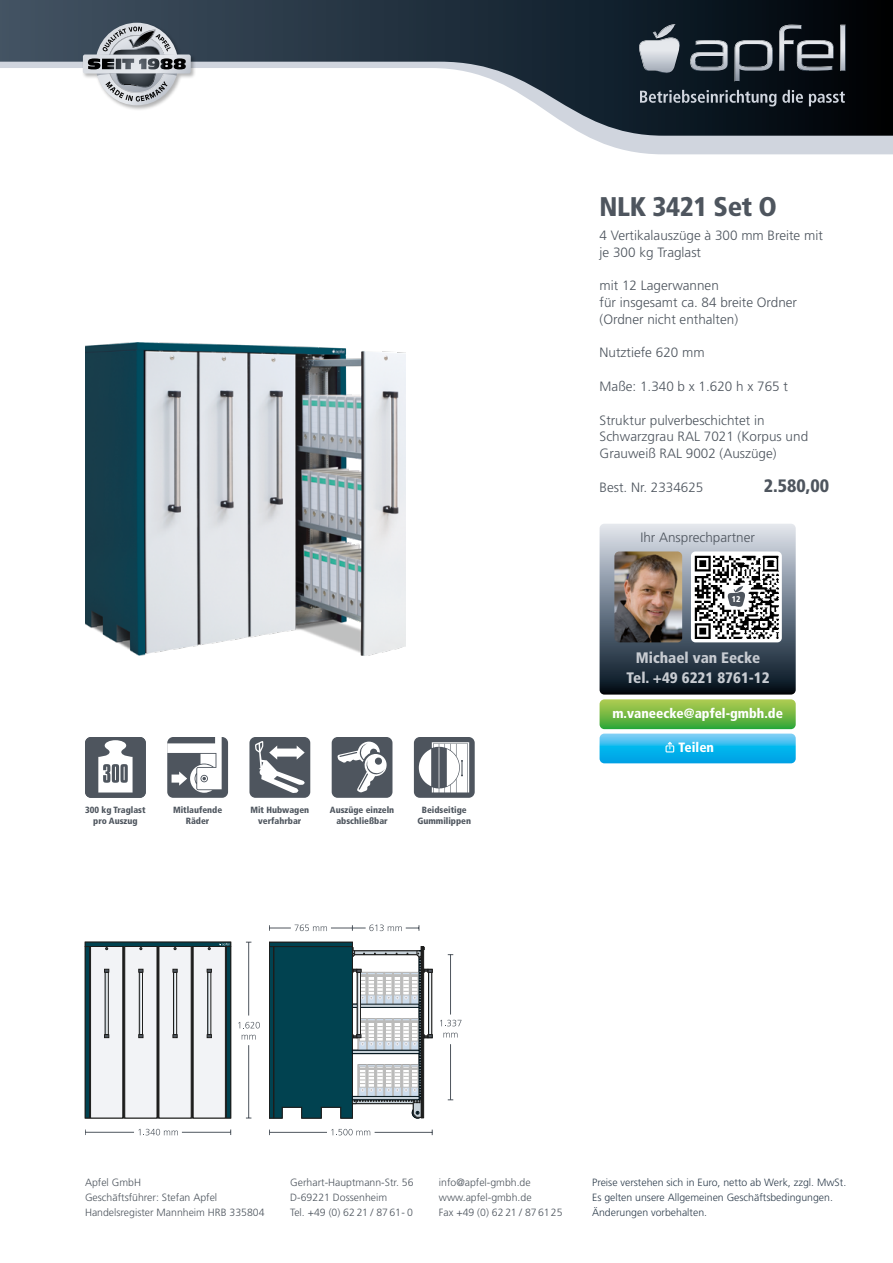
<style>
.page{position:relative;width:893px;height:1263px;background:#fff}
.page>*{position:absolute;margin:0;border:0;box-sizing:border-box;transform-origin:0 0}
.t1{font:900 condensed 27px "Frutiger LT Pro";letter-spacing:-.015em;color:#4e555e}
.t2{font:900 condensed 18px "Frutiger LT Pro";color:#4e555e}
.t3{font:900 condensed 15.15px/20.2px "Frutiger LT Pro";color:#c8ccd2;text-align:center}
.t4{font:300 13.5px/16.8px "Frutiger LT Pro";color:#4e555e}
.t5{font:900 condensed 13.5px "Frutiger LT Pro";color:#fff}
.t6{font:300 10.5px/15px "Frutiger LT Pro";color:#4e555e}
.t7{font:300 10.5px/15px "Frutiger LT Pro";color:#2f3e4d}
.t8{font:900 condensed 9px/10.8px "Frutiger LT Pro";color:#4e555e;text-align:center}
.t9{font:900 condensed 8.4px "Frutiger LT Pro";color:#fff}
</style>
<div class="page">
<svg style="left:587px;top:136px;width:306px;height:18px;background:#d3d8e0"></svg>
<svg style="left:0;top:0;width:893px;height:136px"></svg>
<div style="left:82px;top:22px;width:115px;height:89px;background:#000;opacity:.3"></div>
<svg style="left:83px;top:23px;width:108px;height:82px;background:#989da3"></svg>
<svg style="left:638px;top:24px;width:208px;height:58px;background:#3f474f"></svg>
<svg style="left:640px;top:90px;width:205px;height:16px;background:#434b54"></svg>
<div style="left:85px;top:737px;width:61px;height:61px;background:#4e555e;border-radius:6px"></div>
<svg style="left:98px;top:740px;width:35px;height:52px"></svg>
<div style="left:167px;top:737px;width:61px;height:61px;background:#4e555e;border-radius:6px"></div>
<svg style="left:167px;top:737px;width:55px;height:56px"></svg>
<div style="left:249px;top:737px;width:61px;height:61px;background:#4e555e;border-radius:6px"></div>
<svg style="left:255px;top:741px;width:50px;height:52px"></svg>
<div style="left:332px;top:737px;width:60px;height:61px;background:#4e555e;border-radius:6px"></div>
<svg style="left:338px;top:741px;width:49px;height:51px"></svg>
<div style="left:414px;top:737px;width:61px;height:61px;background:#4e555e;border-radius:6px"></div>
<svg style="left:419px;top:742px;width:50px;height:50px"></svg>
<img style="left:85px;top:342px;width:320px;height:313px">
<div style="left:85px;top:942px;width:146px;height:176px;background:#1d1d1c"></div>
<div style="left:85px;top:942px;width:146px;height:4px;border:1px solid #1d1d1c"></div>
<div style="left:85px;top:946px;width:5px;height:172px;background:#014250"></div>
<div style="left:85px;top:946px;width:5px;height:172px;border:1px solid #1d1d1c"></div>
<svg style="left:227px;top:947px;width:3px;height:171px"></svg>
<svg style="left:219px;top:943px;width:10px;height:3px"></svg>
<div style="left:90px;top:946px;width:33px;height:172px;background:#f2f3f6;border:1px solid #1d1d1c"></div>
<div style="left:193px;top:946px;width:32px;height:172px;background:#f2f3f6"></div>
<div style="left:159px;top:946px;width:32px;height:172px;background:#f2f3f6"></div>
<div style="left:125px;top:946px;width:32px;height:172px;background:#f2f3f6"></div>
<svg style="left:104px;top:969px;width:5px;height:3px"></svg>
<svg style="left:104px;top:1034px;width:5px;height:4px"></svg>
<div style="left:139px;top:972px;width:4px;height:62px;border:1px solid #1d1d1c"></div>
<svg style="left:139px;top:969px;width:4px;height:3px"></svg>
<svg style="left:139px;top:1034px;width:4px;height:4px"></svg>
<div style="left:173px;top:972px;width:4px;height:62px;border:1px solid #1d1d1c"></div>
<svg style="left:173px;top:969px;width:4px;height:3px"></svg>
<svg style="left:173px;top:1034px;width:4px;height:4px"></svg>
<svg style="left:207px;top:969px;width:5px;height:3px"></svg>
<svg style="left:207px;top:1034px;width:5px;height:4px"></svg>
<hr style="left:85px;top:1132px;width:49px;height:1px;background:#4f565e">
<hr style="left:182px;top:1132px;width:49px;height:1px;background:#4f565e">
<svg style="left:138px;top:1129px;width:40px;height:6px"></svg>
<hr style="left:248px;top:1045px;width:1px;height:73px;background:#4f565e">
<hr style="left:248px;top:942px;width:1px;height:73px;background:#4f565e">
<svg style="left:242px;top:1035px;width:14px;height:4px"></svg>
<svg style="left:238px;top:1022px;width:22px;height:7px"></svg>
<svg style="left:269px;top:942px;width:164px;height:176px"></svg>
<div style="left:352px;top:1050px;width:67px;height:4px;border:1px solid #03151d"></div>
<svg style="left:352px;top:1096px;width:67px;height:4px"></svg>
<svg style="left:269px;top:924px;width:151px;height:7px"></svg>
<svg style="left:331px;top:1129px;width:39px;height:6px"></svg>
<hr style="left:375px;top:1132px;width:57px;height:1px;background:#4f565e">
<hr style="left:269px;top:1132px;width:58px;height:1px;background:#4f565e">
<svg style="left:443px;top:1033px;width:15px;height:4px"></svg>
<svg style="left:440px;top:1020px;width:21px;height:6px"></svg>
<hr style="left:450px;top:955px;width:1px;height:59px;background:#4f565e">
<hr style="left:450px;top:1044px;width:1px;height:56px;background:#4f565e">
<svg style="left:600px;top:524px;width:196px;height:171px;background:#646f7b"></svg>
<img style="left:614px;top:551px;width:68px;height:91px">
<div style="left:691px;top:551px;width:91px;height:91px;background:#fff;border-radius:5px"></div>
<img style="left:694px;top:555px;width:85px;height:84px">
<svg style="left:600px;top:699px;width:196px;height:64px;background:#5abea0"></svg>
<h1 class="t1" style="left:600px;top:190px;width:179px">NLK 3421 Set O</h1>
<p class="t4" style="left:600px;top:227px;width:225px">4 Vertikalauszüge à 300 mm Breite mit je 300 kg Traglast</p>
<p class="t4" style="left:600px;top:277px;width:199px">mit 12 Lagerwannen<br>für insgesamt ca. 84 breite Ordner (Ordner nicht enthalten)</p>
<p class="t4" style="left:600px;top:344px;width:107px">Nutztiefe 620 mm</p>
<p class="t4" style="left:600px;top:378px;width:190px">Maße: 1.340 b x 1.620 h x 765 t</p>
<p class="t4" style="left:600px;top:412px;width:210px">Struktur pulverbeschichtet in<br>Schwarzgrau RAL 7021 (Korpus und<br>Grauweiß RAL 9002 (Auszüge)</p>
<p class="t4" style="left:600px;top:479px;width:105px">Best. Nr. 2334625</p>
<h2 class="t2" style="left:764px;top:475px;width:67px">2.580,00</h2>
<p class="t4" style="left:640px;top:529px;width:116px">Ihr Ansprechpartner</p>
<p class="t9" style="left:732px;top:594px;width:10px">12</p>
<p class="t3" style="left:626px;top:647px;width:145px">Michael van Eecke<br>Tel. +49 6221 8761-12</p>
<p class="t8" style="left:85px;top:804px;width:62px">300 kg Traglast pro Auszug</p>
<p class="t8" style="left:173px;top:804px;width:51px">Mitlaufende<br>Räder</p>
<p class="t8" style="left:250px;top:804px;width:60px">Mit Hubwagen verfahrbar</p>
<p class="t8" style="left:330px;top:804px;width:66px">Auszüge einzeln abschließbar</p>
<p class="t8" style="left:417px;top:804px;width:55px">Beidseitige<br>Gummilippen</p>
<p class="t5" style="left:612px;top:705px;width:172px">m.vaneecke@apfel-gmbh.de</p>
<p class="t5" style="left:679px;top:740px;width:37px">Teilen</p>
<p class="t6" style="left:85px;top:1174px;width:181px">Apfel GmbH<br>Geschäftsführer: Stefan Apfel<br>Handelsregister Mannheim HRB 335804</p>
<p class="t6" style="left:439px;top:1174px;width:125px">info@apfel-gmbh.de www.apfel-gmbh.de<br>Fax +49 (0) 62 21 / 87 6125</p>
<p class="t7" style="left:592px;top:1174px;width:256px">Preise verstehen sich in Euro, netto ab Werk, zzgl. MwSt.<br>Es gelten unsere Allgemeinen Geschäftsbedingungen.<br>Änderungen vorbehalten.</p>
<p class="t6" style="left:290px;top:1174px;width:125px">Gerhart-Hauptmann-Str. 56<br>D-69221 Dossenheim<br>Tel. +49 (0) 62 21 / 87 61- 0</p>
</div>
